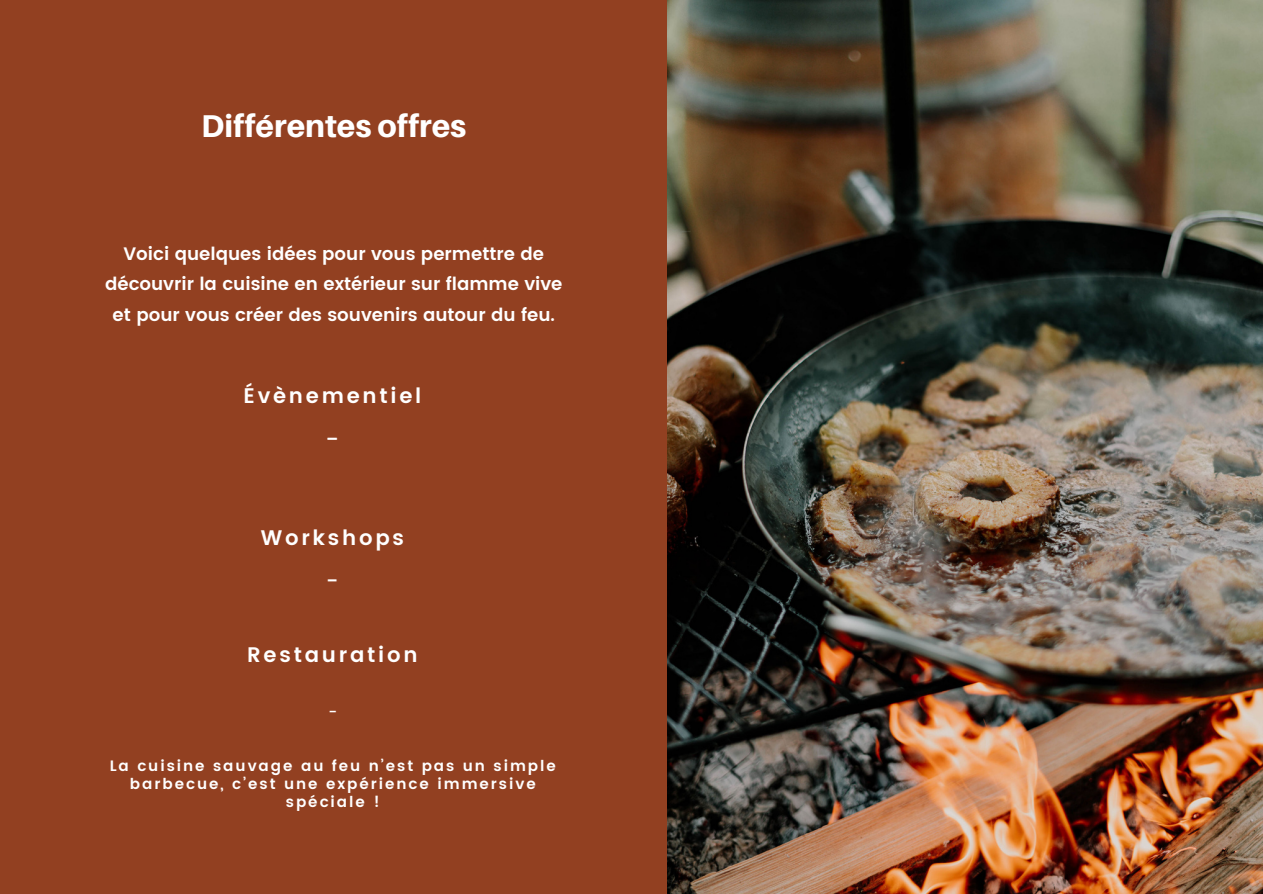
<style>
.page{position:relative;width:1263px;height:894px;background:#fff}
.page>*{position:absolute;margin:0;border:0;box-sizing:border-box;transform-origin:0 0}
.t1{font:800 31.5px "Aileron";color:#fff}
.t2{font:600 21px "Poppins";letter-spacing:.13em;color:#fff}
.t3{font:21px "Badhorse";color:#fff}
.t4{font:500 21px "Poppins";color:#fff}
.t5{font:600 18px/30.3px "Poppins";color:#fff;text-align:center}
.t6{font:600 15px/18px "Poppins";letter-spacing:.13em;color:#fff;text-align:center}
.t7{font:500 15px "Poppins";color:#fff}
</style>
<div class="page">
<div style="left:0;top:0;width:667px;height:893px;background:#924021"></div>
<img style="left:668px;top:0;width:595px;height:893px">
<p class="t1" style="left:201px;top:107px;width:267px">Différentes offres</p>
<h4 class="t5" style="left:105px;top:238px;width:459px">Voici quelques idées pour vous permettre de découvrir la cuisine en extérieur sur flamme vive et pour vous créer des souvenirs autour du feu.</h4>
<h2 class="t2" style="left:243px;top:383px;width:179px">Évènementiel</h2>
<h2 class="t3" style="left:327px;top:424px;width:12px">-</h2>
<h2 class="t2" style="left:261px;top:525px;width:145px">Workshops</h2>
<h3 class="t4" style="left:326px;top:568px;width:14px">-</h3>
<h2 class="t2" style="left:247px;top:642px;width:172px">Restauration</h2>
<p class="t7" style="left:328px;top:703px;width:10px">-</p>
<p class="t6" style="left:110px;top:756px;width:448px">La cuisine sauvage au feu n’est pas un simple barbecue, c’est une expérience immersive spéciale !</p>
</div>
